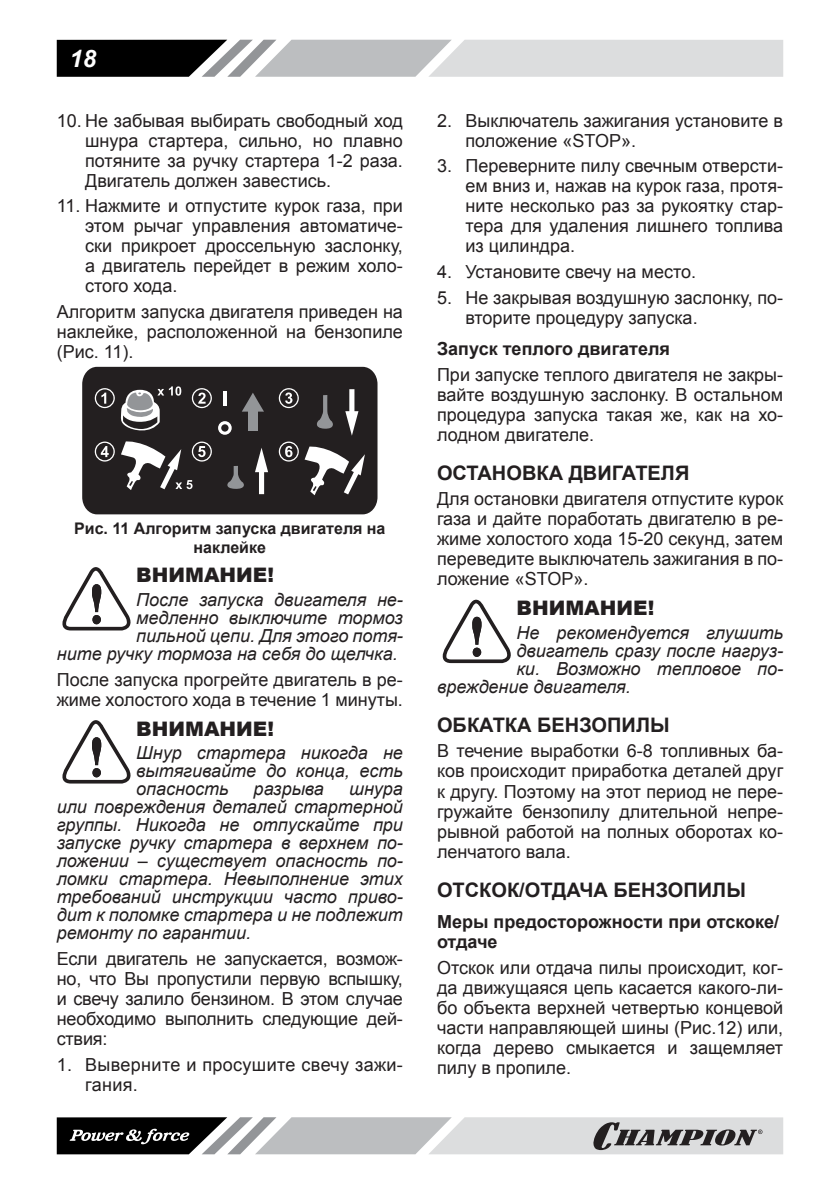
<style>
.page{position:relative;width:840px;height:1191px;background:#fff}
.page>*{position:absolute;margin:0;border:0;box-sizing:border-box;transform-origin:0 0}
.t1{font:italic 700 24px "Arial";color:#fff}
.t2{font:700 20px "Arial";color:#231f20}
.t3{font:900 20px "Arial";color:#231f20}
.t4{font:18px/20px "Arial";color:#231f20;text-align:justify}
.t5{font:italic 18px/18px "Arial";color:#231f20;text-align:justify}
.t6{font:700 18px/20px "Arial";color:#231f20}
.t7{font:18px/20px "Arial";letter-spacing:.02em;color:#231f20}
.t8{font:700 16px/19.2px "Arial";color:#231f20;text-align:center}
</style>
<div class="page">
<svg style="left:57px;top:40px;width:725px;height:37px;background:#a7a8a9"></svg>
<svg style="left:57px;top:1117px;width:725px;height:37px;background:#a1a1a2"></svg>
<div style="left:82px;top:367px;width:295px;height:147px;background:#231f20"></div>
<svg style="left:304px;top:445px;width:61px;height:50px"></svg>
<svg style="left:241px;top:393px;width:23px;height:18px"></svg>
<div style="left:248px;top:409px;width:9px;height:22px;background:#939598"></div>
<hr style="left:223px;top:391px;width:3px;height:14px;background:#fff">
<svg style="left:218px;top:421px;width:13px;height:14px"></svg>
<svg style="left:224px;top:466px;width:22px;height:23px"></svg>
<svg style="left:255px;top:448px;width:13px;height:46px"></svg>
<svg style="left:313px;top:395px;width:22px;height:34px"></svg>
<svg style="left:345px;top:389px;width:13px;height:47px"></svg>
<svg style="left:95px;top:386px;width:86px;height:48px;background:#565455"></svg>
<svg style="left:192px;top:388px;width:20px;height:20px"></svg>
<svg style="left:278px;top:388px;width:20px;height:20px"></svg>
<svg style="left:95px;top:441px;width:20px;height:20px"></svg>
<svg style="left:121px;top:440px;width:91px;height:50px"></svg>
<svg style="left:278px;top:441px;width:20px;height:20px"></svg>
<svg style="left:62px;top:567px;width:69px;height:63px"></svg>
<svg style="left:62px;top:720px;width:69px;height:63px"></svg>
<svg style="left:442px;top:599px;width:69px;height:64px"></svg>
<h1 class="t1" style="left:70px;top:44px;width:28px">18</h1>
<p class="t4" style="left:85px;top:110px;width:319px;text-indent:-28px">10. Не забывая выбирать свободный ход шнура стартера, сильно, но плавно потяните за ручку стартера 1-2 раза.<br>Двигатель должен завестись.</p>
<p class="t4" style="left:85px;top:196px;width:319px;text-indent:-28px">11. Нажмите и отпустите курок газа, при этом рычаг управления автоматиче&shy;ски прикроет дроссельную заслонку, а двигатель перейдет в режим холо&shy;стого хода.</p>
<p class="t4" style="left:57px;top:302px;width:347px">Алгоритм запуска двигателя приведен на наклейке, расположенной на бензопиле (Рис. 11).</p>
<p class="t8" style="left:74px;top:519px;width:313px">Рис. 11 Алгоритм запуска двигателя на наклейке</p>
<p class="t3" style="left:136px;top:561px;width:139px">ВНИМАНИЕ!</p>
<p class="t5" style="left:57px;top:591px;width:347px;text-align:right">После запуска двигателя не&shy;медленно выключите тормоз<br>пильной цепи. Для этого потя-<br>ните ручку тормоза на себя до щелчка.</p>
<p class="t4" style="left:57px;top:669px;width:347px">После запуска прогрейте двигатель в ре&shy;жиме холостого хода в течение 1 минуты.</p>
<p class="t3" style="left:136px;top:714px;width:139px">ВНИМАНИЕ!</p>
<p class="t5" style="left:136px;top:744px;width:268px">Шнур стартера никогда не вытягивайте до конца, есть опасность</p>
<p class="t5" style="left:57px;top:780px;width:347px;text-indent:292px">шнура или повреждения деталей стартерной группы. Никогда не отпускайте при запуске ручку стартера в верхнем по&shy;ложении – существует опасность по&shy;ломки стартера. Невыполнение этих требований инструкции часто приво&shy;дит к поломке стартера и не подлежит ремонту по гарантии.</p>
<p class="t4" style="left:57px;top:948px;width:347px">Если двигатель не запускается, возмож&shy;но, что Вы пропустили первую вспышку, и свечу залило бензином. В этом случае необходимо выполнить следующие дей&shy;ствия:</p>
<p class="t7" style="left:85px;top:1054px;width:319px;text-indent:-28px">1. Выверните и просушите свечу зажи&shy;гания.</p>
<p class="t5" style="left:253px;top:780px;width:72px">разрыва</p>
<p class="t4" style="left:465px;top:110px;width:319px;text-indent:-28px">2. Выключатель зажигания установите в положение «STOP».</p>
<p class="t4" style="left:465px;top:156px;width:319px;text-indent:-28px">3. Переверните пилу свечным отверсти&shy;ем вниз и, нажав на курок газа, протя&shy;ните несколько раз за рукоятку стар&shy;тера для удаления лишнего топлива из цилиндра.</p>
<p class="t4" style="left:437px;top:262px;width:260px">4. Установите свечу на место.</p>
<p class="t4" style="left:465px;top:287px;width:319px;text-indent:-28px">5. Не закрывая воздушную заслонку, по&shy;вторите процедуру запуска.</p>
<p class="t6" style="left:437px;top:339px;width:234px">Запуск теплого двигателя</p>
<p class="t4" style="left:437px;top:364px;width:347px">При запуске теплого двигателя не закры&shy;вайте воздушную заслонку. В остальном процедура запуска такая же, как на хо&shy;лодном двигателе.</p>
<p class="t2" style="left:437px;top:459px;width:254px">ОСТАНОВКА ДВИГАТЕЛЯ</p>
<p class="t4" style="left:437px;top:489px;width:347px">Для остановки двигателя отпустите курок газа и дайте поработать двигателю в ре&shy;жиме холостого хода 15-20 секунд, затем переведите выключатель зажигания в по&shy;ложение «STOP».</p>
<p class="t3" style="left:516px;top:593px;width:139px">ВНИМАНИЕ!</p>
<p class="t5" style="left:516px;top:623px;width:268px">Не рекомендуется глушить</p>
<p class="t5" style="left:516px;top:641px;width:268px">двигатель сразу после нагруз-</p>
<p class="t5" style="left:516px;top:659px;width:268px">ки. Возможно тепловое по-</p>
<p class="t5" style="left:437px;top:677px;width:195px">вреждение двигателя.</p>
<p class="t2" style="left:437px;top:711px;width:234px">ОБКАТКА БЕНЗОПИЛЫ</p>
<p class="t4" style="left:437px;top:741px;width:347px">В течение выработки 6-8 топливных ба&shy;ков происходит приработка деталей друг к другу. Поэтому на этот период не пере&shy;гружайте бензопилу длительной непре&shy;рывной работой на полных оборотах ко&shy;ленчатого вала.</p>
<p class="t2" style="left:437px;top:876px;width:310px">ОТСКОК/ОТДАЧА БЕНЗОПИЛЫ</p>
<p class="t6" style="left:437px;top:912px;width:343px">Меры предосторожности при отскоке/ отдаче</p>
<p class="t4" style="left:437px;top:957px;width:347px">Отскок или отдача пилы происходит, ког&shy;да движущаяся цепь касается какого-ли&shy;бо объекта верхней четвертью концевой части направляющей шины (Рис.12) или, когда дерево смыкается и защемляет пилу в пропиле.</p>
</div>
